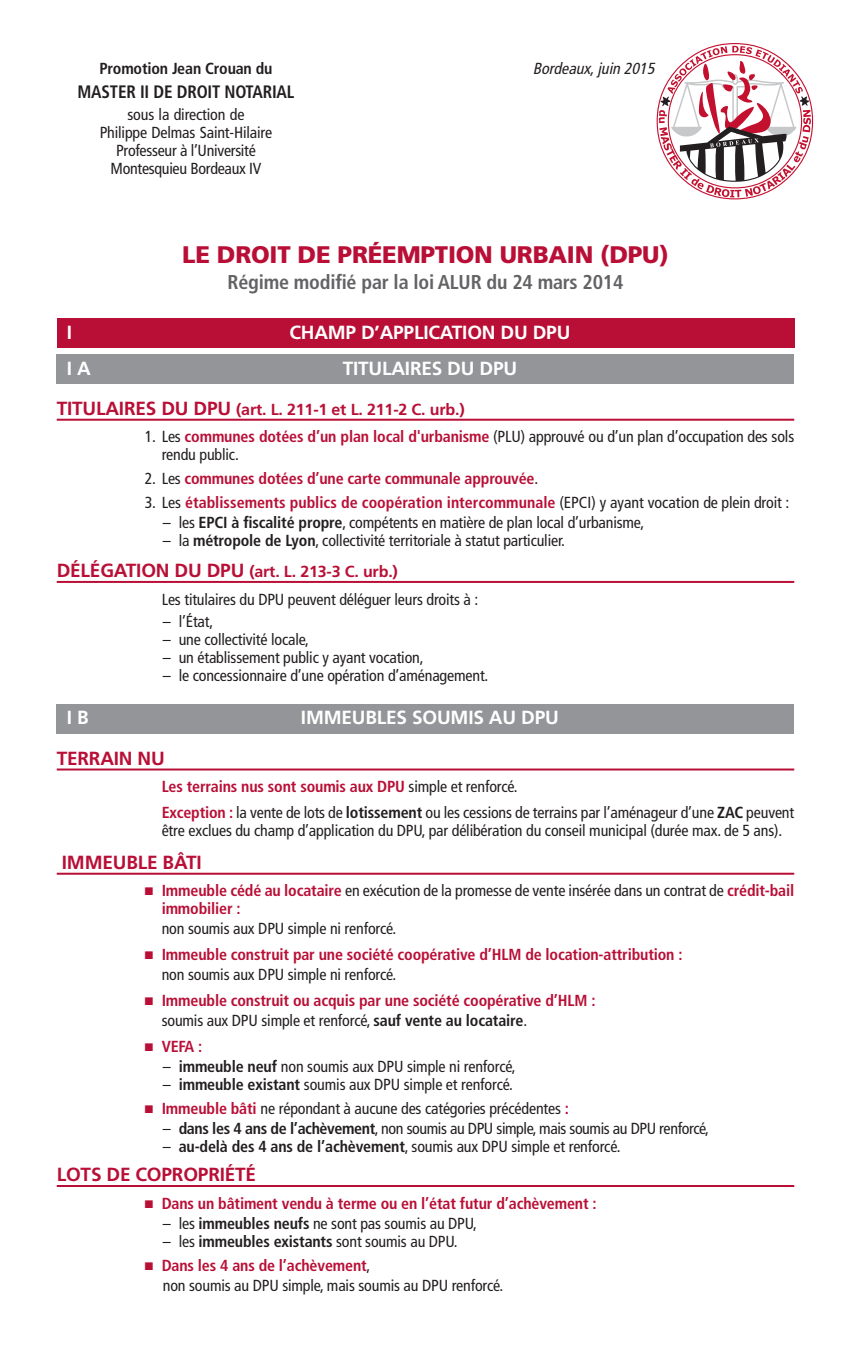
<style>
.page{position:relative;width:851px;height:1361px;background:#fff}
.page>*{position:absolute;margin:0;border:0;box-sizing:border-box;transform-origin:0 0}
.t1{font:900 24px "Frutiger LT Std";letter-spacing:-.01em;color:#b90f36}
.t2{font:700 condensed 20px "Frutiger LT Std";letter-spacing:-.01em;color:#636366}
.t3{font:700 19px "Frutiger LT Std";letter-spacing:-.01em;color:#fff}
.t4{font:700 19px "Frutiger LT Std";letter-spacing:-.01em;color:#b90f36}
.t5{font:700 condensed 18px "Frutiger LT Std";letter-spacing:-.01em;color:#231f20;scale:.95 1}
.t6{font:condensed 16px/18px "Frutiger LT Std";letter-spacing:-.01em;color:#231f20}
.t7{font:700 condensed 16px/20px "Frutiger LT Std";letter-spacing:-.01em;color:#b90f36}
.t8{font:700 16px "Frutiger LT Std";letter-spacing:-.01em;color:#b90f36}
.t9{font:700 condensed 16px "Frutiger LT Std";letter-spacing:-.01em;color:#231f20}
.t10{font:italic condensed 16px "Frutiger LT Std";color:#231f20}
.s1{font-size:19px}
.s2{font-weight:700;color:#b90f36}
.s3{font-weight:400;color:#231f20}
.s4{font-weight:700}
.s5{font-weight:700;font-stretch:normal;font-size:19px;color:#b90f36}
.s6{font-weight:700;font-stretch:normal;color:#b90f36}
.s7{color:#b90f36}
.s8{color:#231f20}
</style>
<div class="page">
<div style="left:57px;top:318px;width:737px;height:30px;background:#b90f36"></div>
<svg style="left:656px;top:43px;width:157px;height:156px"></svg>
<hr style="left:57px;top:419px;width:737px;height:2px;background:#b90f36">
<hr style="left:57px;top:581px;width:737px;height:2px;background:#b90f36">
<hr style="left:57px;top:768px;width:737px;height:2px;background:#b90f36">
<hr style="left:57px;top:872px;width:737px;height:2px;background:#b90f36">
<hr style="left:57px;top:1185px;width:737px;height:2px;background:#b90f36">
<div style="left:57px;top:354px;width:737px;height:30px;background:#939598"></div>
<div style="left:57px;top:704px;width:737px;height:29px;background:#939598"></div>
<p class="t9" style="left:99px;top:59px;width:175px">Promotion Jean Crouan du</p>
<p class="t5" style="left:77px;top:81px;width:230px">MASTER II DE DROIT NOTARIAL</p>
<p class="t6" style="left:100px;top:106px;width:174px;text-align:center">sous la direction de<br>Philippe Delmas Saint-Hilaire<br>Professeur à l’Université<br>Montesquieu Bordeaux IV</p>
<p class="t10" style="left:532px;top:59px;width:127px">Bordeaux, juin 2015</p>
<h1 class="t1" style="left:182px;top:240px;width:488px">LE DROIT DE PRÉEMPTION URBAIN (DPU)</h1>
<p class="t2" style="left:227px;top:270px;width:397px">Régime modifié par la loi ALUR du 24 mars 2014</p>
<p class="t3" style="left:67px;top:321px;width:7px">I</p>
<p class="t3" style="left:289px;top:321px;width:282px">CHAMP D’APPLICATION DU DPU</p>
<p class="t3" style="left:67px;top:357px;width:25px">I A</p>
<p class="t3" style="left:342px;top:357px;width:176px">TITULAIRES DU DPU</p>
<p class="t8" style="left:57px;top:400px;width:409px"><span class="s1">TITULAIRES DU DPU</span> (art. L. 211-1 et L. 211-2 C. urb.)</p>
<p class="t6" style="left:162px;top:428px;width:634px;text-indent:-17px">1. Les <span class="s2">communes dotées d’un plan local d'urbanisme</span> (PLU) approuvé ou d’un plan d’occupation des sols rendu public.</p>
<p class="t7" style="left:145px;top:469px;width:395px"><span class="s3">2. Les</span> communes dotées d’une carte communale approuvée<span class="s3">.</span></p>
<p class="t7" style="left:145px;top:493px;width:646px"><span class="s3">3. Les</span> établissements publics de coopération intercommunale <span class="s3">(EPCI) y ayant vocation de plein droit :</span></p>
<p class="t6" style="left:163px;top:514px;width:483px">– les <span class="s4">EPCI à fiscalité propre</span>, compétents en matière de plan local d’urbanisme,</p>
<p class="t6" style="left:57px;top:526px;width:509px;line-height:30.6px;text-indent:106px">– la <span class="s4">métropole de Lyon</span>, collectivité territoriale à statut particulier.<br><span class="s5">DÉLÉGATION DU DPU</span> <span class="s6">(art. L. 213-3 C. urb.)</span></p>
<p class="t6" style="left:162px;top:590px;width:318px">Les titulaires du DPU peuvent déléguer leurs droits à :</p>
<p class="t6" style="left:163px;top:612px;width:52px">– l’État,</p>
<p class="t6" style="left:163px;top:630px;width:148px">– une collectivité locale,</p>
<p class="t6" style="left:163px;top:648px;width:262px">– un établissement public y ayant vocation,</p>
<p class="t6" style="left:163px;top:666px;width:327px">– le concessionnaire d’une opération d’aménagement.</p>
<p class="t3" style="left:67px;top:706px;width:23px">I B</p>
<p class="t3" style="left:301px;top:706px;width:259px">IMMEUBLES SOUMIS AU DPU</p>
<p class="t4" style="left:57px;top:747px;width:110px">TERRAIN NU</p>
<p class="t6" style="left:162px;top:774px;width:634px;line-height:26px"><span class="s2">Les terrains nus sont soumis aux DPU</span> simple et renforcé.<br><span class="s2">Exception :</span> la vente de lots de <span class="s4">lotissement</span> ou les cessions de terrains par l’aménageur d’une <span class="s4">ZAC</span> peuvent</p>
<p class="t6" style="left:162px;top:822px;width:622px">être exclues du champ d’application du DPU, par délibération du conseil municipal (durée max. de 5 ans).</p>
<p class="t4" style="left:62px;top:851px;width:141px">IMMEUBLE BÂTI</p>
<p class="t6" style="left:162px;top:882px;width:634px;text-indent:-17px"><span class="s7">■</span> <span class="s2">Immeuble cédé au locataire</span> en exécution de la promesse de vente insérée dans un contrat de <span class="s2">crédit-bail immobilier :</span></p>
<p class="t6" style="left:162px;top:920px;width:236px">non soumis aux DPU simple ni renforcé.</p>
<p class="t7" style="left:162px;top:945px;width:522px;text-indent:-17px">■ Immeuble construit par une société coopérative d’HLM de location-attribution : <span class="s3">non soumis aux DPU simple ni renforcé.</span></p>
<p class="t7" style="left:162px;top:991px;width:435px;text-indent:-17px">■ Immeuble construit ou acquis par une société coopérative d’HLM : <span class="s3">soumis aux DPU simple et renforcé,</span> <span class="s8">sauf vente au locataire</span><span class="s3">.</span></p>
<p class="t7" style="left:145px;top:1037px;width:59px">■ VEFA :</p>
<p class="t6" style="left:163px;top:1058px;width:354px">– <span class="s4">immeuble neuf</span> non soumis aux DPU simple ni renforcé,</p>
<p class="t6" style="left:163px;top:1076px;width:351px">– <span class="s4">immeuble existant</span> soumis aux DPU simple et renforcé.</p>
<p class="t6" style="left:145px;top:1100px;width:426px"><span class="s7">■</span> <span class="s2">Immeuble bâti</span> ne répondant à aucune des catégories précédentes <span class="s2">:</span></p>
<p class="t6" style="left:163px;top:1120px;width:547px">– <span class="s4">dans les 4 ans de l’achèvement</span>, non soumis au DPU simple, mais soumis au DPU renforcé,</p>
<p class="t6" style="left:163px;top:1138px;width:459px">– <span class="s4">au-delà des 4 ans de l’achèvement</span>, soumis aux DPU simple et renforcé.</p>
<p class="t4" style="left:57px;top:1163px;width:201px">LOTS DE COPROPRIÉTÉ</p>
<p class="t7" style="left:145px;top:1193px;width:453px">■ Dans un bâtiment vendu à terme ou en l’état futur d’achèvement :</p>
<p class="t6" style="left:163px;top:1214px;width:316px">– les <span class="s4">immeubles neufs</span> ne sont pas soumis au DPU,</p>
<p class="t6" style="left:163px;top:1232px;width:296px">– les <span class="s4">immeubles existants</span> sont soumis au DPU.</p>
<p class="t6" style="left:163px;top:1255px;width:342px;line-height:20px;text-indent:-18px"><span class="s7">■</span> <span class="s2">Dans les 4 ans de l’achèvement</span>,<br>non soumis au DPU simple, mais soumis au DPU renforcé.</p>
</div>
